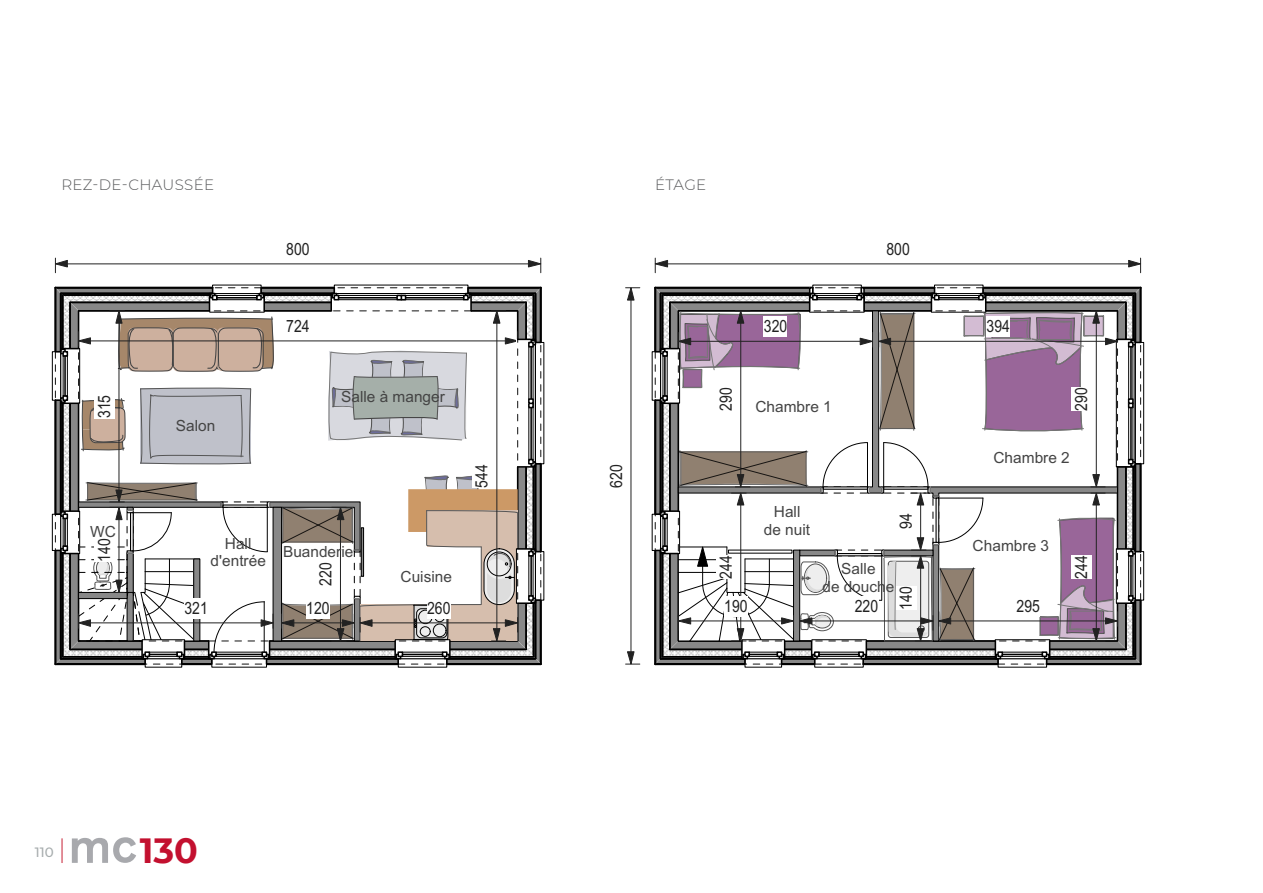
<style>
.page{position:relative;width:1263px;height:893px;background:#fff}
.page>*{position:absolute;margin:0;border:0;box-sizing:border-box;transform-origin:0 0}
.t1{font:700 34.95px "Montserrat";color:#c3102f}
.t2{font:16.95px "Arial Narrow";color:#222}
.t3{font:15.45px/17.7px "Arial";color:#444;text-align:center}
.t4{font:300 15px "Montserrat";letter-spacing:.02em;color:#57585a}
.t5{font:500 13.5px "Montserrat";color:#a7adae}
</style>
<div class="page">
<svg style="left:62px;top:838px;width:1px;height:25px"></svg>
<svg style="left:72px;top:837px;width:64px;height:26px"></svg>
<hr style="left:67px;top:264px;width:461px;height:1px;background:#222">
<svg style="left:54px;top:258px;width:14px;height:15px"></svg>
<svg style="left:528px;top:258px;width:14px;height:15px"></svg>
<svg style="left:52px;top:284px;width:493px;height:384px"></svg>
<div style="left:94px;top:395px;width:20px;height:23px;background:#fff"></div>
<hr style="left:667px;top:264px;width:462px;height:1px;background:#222">
<svg style="left:654px;top:258px;width:14px;height:15px"></svg>
<svg style="left:1128px;top:258px;width:14px;height:15px"></svg>
<hr style="left:631px;top:300px;width:1px;height:352px;background:#222">
<svg style="left:626px;top:651px;width:14px;height:14px"></svg>
<svg style="left:626px;top:287px;width:14px;height:13px"></svg>
<svg style="left:651px;top:284px;width:493px;height:384px"></svg>
<div style="left:724px;top:596px;width:24px;height:20px;background:#fff"></div>
<p class="t4" style="left:61px;top:175px;width:154px">REZ-DE-CHAUSSÉE</p>
<p class="t4" style="left:655px;top:175px;width:53px">ÉTAGE</p>
<p class="t2" style="left:286px;top:239px;width:25px">800</p>
<p class="t2" style="left:886px;top:239px;width:25px">800</p>
<p class="t2" style="left:94px;top:418px;width:25px;rotate:-90deg">315</p>
<p class="t3" style="left:90px;top:524px;width:27px">WC</p>
<p class="t2" style="left:94px;top:562px;width:25px;rotate:-90deg">140</p>
<p class="t3" style="left:176px;top:418px;width:41px">Salon</p>
<p class="t2" style="left:286px;top:316px;width:25px">724</p>
<p class="t3" style="left:341px;top:389px;width:105px">Salle à manger</p>
<p class="t3" style="left:211px;top:536px;width:57px">Hall d'entrée</p>
<p class="t3" style="left:283px;top:544px;width:72px">Buanderie</p>
<p class="t2" style="left:316px;top:586px;width:25px;rotate:-90deg">220</p>
<p class="t3" style="left:401px;top:569px;width:53px">Cuisine</p>
<p class="t2" style="left:184px;top:598px;width:25px">321</p>
<p class="t2" style="left:306px;top:598px;width:25px">120</p>
<p class="t2" style="left:427px;top:598px;width:25px">260</p>
<p class="t2" style="left:472px;top:488px;width:25px;rotate:-90deg">544</p>
<p class="t2" style="left:606px;top:488px;width:25px;rotate:-90deg">620</p>
<p class="t2" style="left:716px;top:411px;width:25px;rotate:-90deg">290</p>
<p class="t2" style="left:764px;top:317px;width:25px">320</p>
<p class="t3" style="left:755px;top:399px;width:78px">Chambre 1</p>
<p class="t2" style="left:716px;top:579px;width:25px;rotate:-90deg">244</p>
<p class="t2" style="left:724px;top:596px;width:25px">190</p>
<p class="t3" style="left:764px;top:504px;width:48px">Hall de nuit</p>
<p class="t2" style="left:896px;top:529px;width:17px;rotate:-90deg">94</p>
<p class="t3" style="left:822px;top:561px;width:74px">Salle<br>de douche</p>
<p class="t2" style="left:896px;top:610px;width:25px;rotate:-90deg">140</p>
<p class="t2" style="left:855px;top:596px;width:25px">220</p>
<p class="t2" style="left:986px;top:317px;width:25px">394</p>
<p class="t2" style="left:1071px;top:411px;width:25px;rotate:-90deg">290</p>
<p class="t3" style="left:993px;top:450px;width:78px">Chambre 2</p>
<p class="t3" style="left:973px;top:538px;width:78px">Chambre 3</p>
<p class="t2" style="left:1071px;top:579px;width:25px;rotate:-90deg">244</p>
<p class="t2" style="left:1016px;top:596px;width:52px">295 220</p>
<p class="t5" style="left:35px;top:844px;width:20px">110</p>
<h1 class="t1" style="left:140px;top:830px;width:60px">130</h1>
</div>
